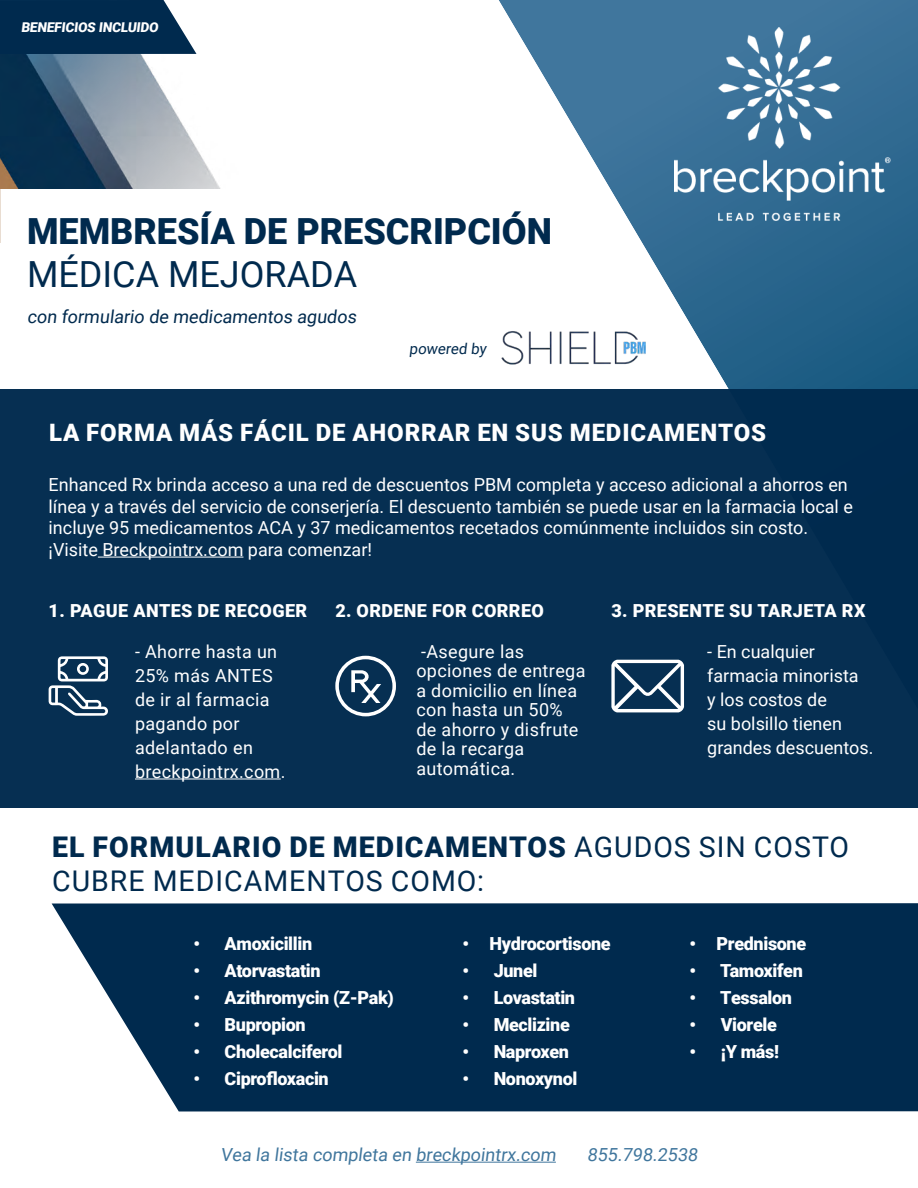
<style>
.page{position:relative;width:918px;height:1188px;background:#fff}
.page>*{position:absolute;margin:0;border:0;box-sizing:border-box;transform-origin:0 0}
.t1{font:900 36px "Roboto";color:#002a4e}
.t2{font:36px "Roboto";color:#002a4e}
.t3{font:28.5px/34.2px "Roboto";letter-spacing:.035em;color:#002a4e}
.t4{font:900 24px "Roboto";letter-spacing:.035em;color:#fff}
.t5{font:18px/24px "Roboto";color:#fff}
.t6{font:900 18px "Roboto";letter-spacing:-.02em;color:#fff}
.t7{font:18px/19.5px "Roboto";letter-spacing:.02em;color:#fff}
.t8{font:900 18px "Roboto";letter-spacing:.02em;color:#fff}
.t9{font:18px "Roboto";color:#40769d}
.t10{font:18px "Roboto";color:#002a4e}
.t11{font:15px "Roboto";color:#002a4e}
.t12{font:900 13.5px "Roboto";color:#fff}
.s1{font-weight:900}
</style>
<div class="page">
<svg style="left:499px;top:0;width:419px;height:389px"></svg>
<img style="left:0;top:53px;width:221px;height:136px">
<svg style="left:0;top:189px;width:608px;height:162px"></svg>
<div style="left:0;top:389px;width:918px;height:419px;background:#002a4e"></div>
<hr style="left:98px;top:557px;width:145px;height:1px;background:#fff">
<svg style="left:0;top:0;width:196px;height:54px;background:#143a5c"></svg>
<svg style="left:52px;top:903px;width:866px;height:208px;background:#13395b"></svg>
<hr style="left:416px;top:1162px;width:140px;height:1px;background:#40769d">
<svg style="left:49px;top:656px;width:59px;height:60px"></svg>
<hr style="left:135px;top:779px;width:146px;height:1px;background:#fff">
<svg style="left:335px;top:656px;width:61px;height:60px"></svg>
<svg style="left:611px;top:660px;width:73px;height:52px"></svg>
<img style="left:500px;top:330px;width:146px;height:34px">
<img style="left:675px;top:27px;width:216px;height:194px">
<p class="t12" style="left:21px;top:22px;width:140px">BENEFICIOS INCLUIDO</p>
<h1 class="t1" style="left:27px;top:215px;width:526px">MEMBRESÍA DE PRESCRIPCIÓN</h1>
<h1 class="t2" style="left:27px;top:249px;width:332px">MÉDICA MEJORADA</h1>
<p class="t10" style="left:27px;top:309px;width:333px">con formulario de medicamentos agudos</p>
<p class="t11" style="left:409px;top:342px;width:80px">powered by</p>
<h3 class="t4" style="left:49px;top:423px;width:719px">LA FORMA MÁS FÁCIL DE AHORRAR EN SUS MEDICAMENTOS</h3>
<p class="t5" style="left:49px;top:475px;width:806px;line-height:21.6px">Enhanced Rx brinda acceso a una red de descuentos PBM completa y acceso adicional a ahorros en línea y a través del servicio de conserjería. El descuento también se puede usar en la farmacia local e incluye 95 medicamentos ACA y 37 medicamentos recetados comúnmente incluidos sin costo. ¡Visite Breckpointrx.com para comenzar!</p>
<p class="t8" style="left:49px;top:603px;width:260px">1. PAGUE ANTES DE RECOGER</p>
<p class="t7" style="left:135px;top:639px;width:152px;line-height:24px">- Ahorre hasta un<br>25% más ANTES de ir al farmacia pagando por adelantado en breckpointrx.com.</p>
<p class="t8" style="left:335px;top:603px;width:210px">2. ORDENE FOR CORREO</p>
<p class="t7" style="left:416px;top:641px;width:171px">-Asegure las opciones de entrega a domicilio en línea con hasta un 50% de ahorro y disfrute de la recarga automática.</p>
<p class="t8" style="left:611px;top:603px;width:256px">3. PRESENTE SU TARJETA RX</p>
<p class="t5" style="left:707px;top:639px;width:168px">- En cualquier farmacia minorista<br>y los costos de<br>su bolsillo tienen grandes descuentos.</p>
<h2 class="t3" style="left:52px;top:828px;width:799px"><span class="s1">EL FORMULARIO DE MEDICAMENTOS</span> AGUDOS SIN COSTO<br>CUBRE MEDICAMENTOS COMO:</h2>
<p class="t6" style="left:194px;top:936px;width:120px">• Amoxicillin</p>
<p class="t6" style="left:194px;top:963px;width:129px">• Atorvastatin</p>
<p class="t6" style="left:194px;top:990px;width:202px">• Azithromycin (Z-Pak)</p>
<p class="t6" style="left:194px;top:1017px;width:114px">• Bupropion</p>
<p class="t6" style="left:194px;top:1044px;width:150px">• Cholecalciferol</p>
<p class="t6" style="left:194px;top:1071px;width:137px">• Ciprofloxacin</p>
<p class="t6" style="left:463px;top:936px;width:150px">• Hydrocortisone</p>
<p class="t6" style="left:463px;top:963px;width:76px">• Junel</p>
<p class="t6" style="left:463px;top:990px;width:114px">• Lovastatin</p>
<p class="t6" style="left:463px;top:1017px;width:109px">• Meclizine</p>
<p class="t6" style="left:463px;top:1044px;width:108px">• Naproxen</p>
<p class="t6" style="left:463px;top:1071px;width:116px">• Nonoxynol</p>
<p class="t6" style="left:690px;top:936px;width:118px">• Prednisone</p>
<p class="t6" style="left:690px;top:963px;width:115px">• Tamoxifen</p>
<p class="t6" style="left:690px;top:990px;width:104px">• Tessalon</p>
<p class="t6" style="left:690px;top:1017px;width:89px">• Viorele</p>
<p class="t6" style="left:690px;top:1044px;width:91px">• ¡Y más!</p>
<p class="t9" style="left:220px;top:1147px;width:339px">Vea la lista completa en breckpointrx.com</p>
<p class="t9" style="left:587px;top:1142px;width:115px">855.798.2538</p>
</div>
